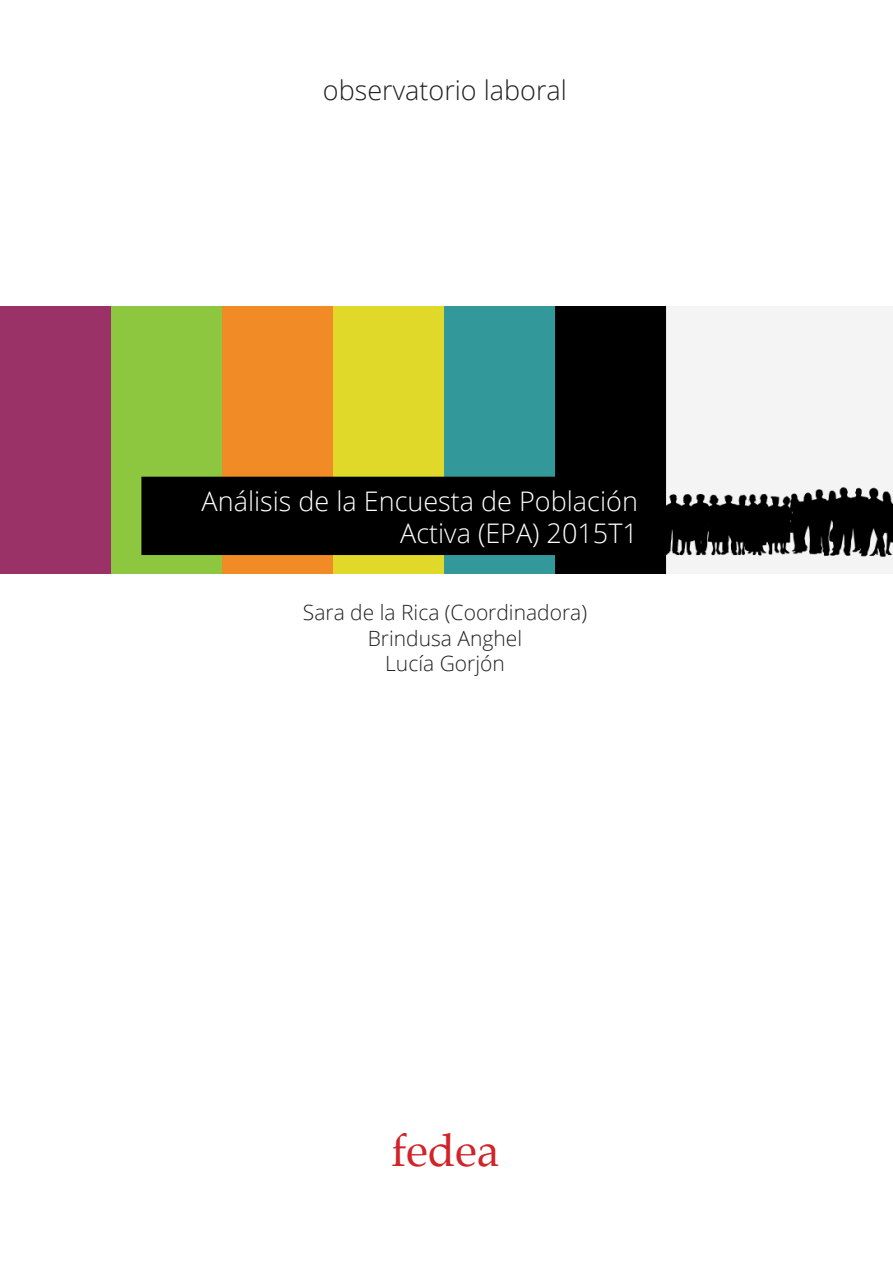
<style>
.page{position:relative;width:893px;height:1263px;background:#fff}
.page>*{position:absolute;margin:0;border:0;box-sizing:border-box;transform-origin:0 0}
.t1{font:45px "Palatino";color:#d1232a}
.t2{font:300 27px "Open Sans";color:#fff}
.t3{font:300 27px "Open Sans";color:#231f20}
.t4{font:300 21px "Open Sans";color:#231f20}
</style>
<div class="page">
<img style="left:0;top:306px;width:893px;height:268px">
<p class="t3" style="left:323px;top:72px;width:246px">observatorio laboral</p>
<p class="t2" style="left:202px;top:482px;width:438px">Análisis de la Encuesta de Población</p>
<p class="t2" style="left:400px;top:515px;width:239px">Activa (EPA) 2015T1</p>
<p class="t4" style="left:303px;top:598px;width:286px">Sara de la Rica (Coordinadora)</p>
<p class="t4" style="left:368px;top:623px;width:156px">Brindusa Anghel</p>
<p class="t4" style="left:385px;top:649px;width:121px">Lucía Gorjón</p>
<p class="t1" style="left:391px;top:1113px;width:110px">fedea</p>
</div>
